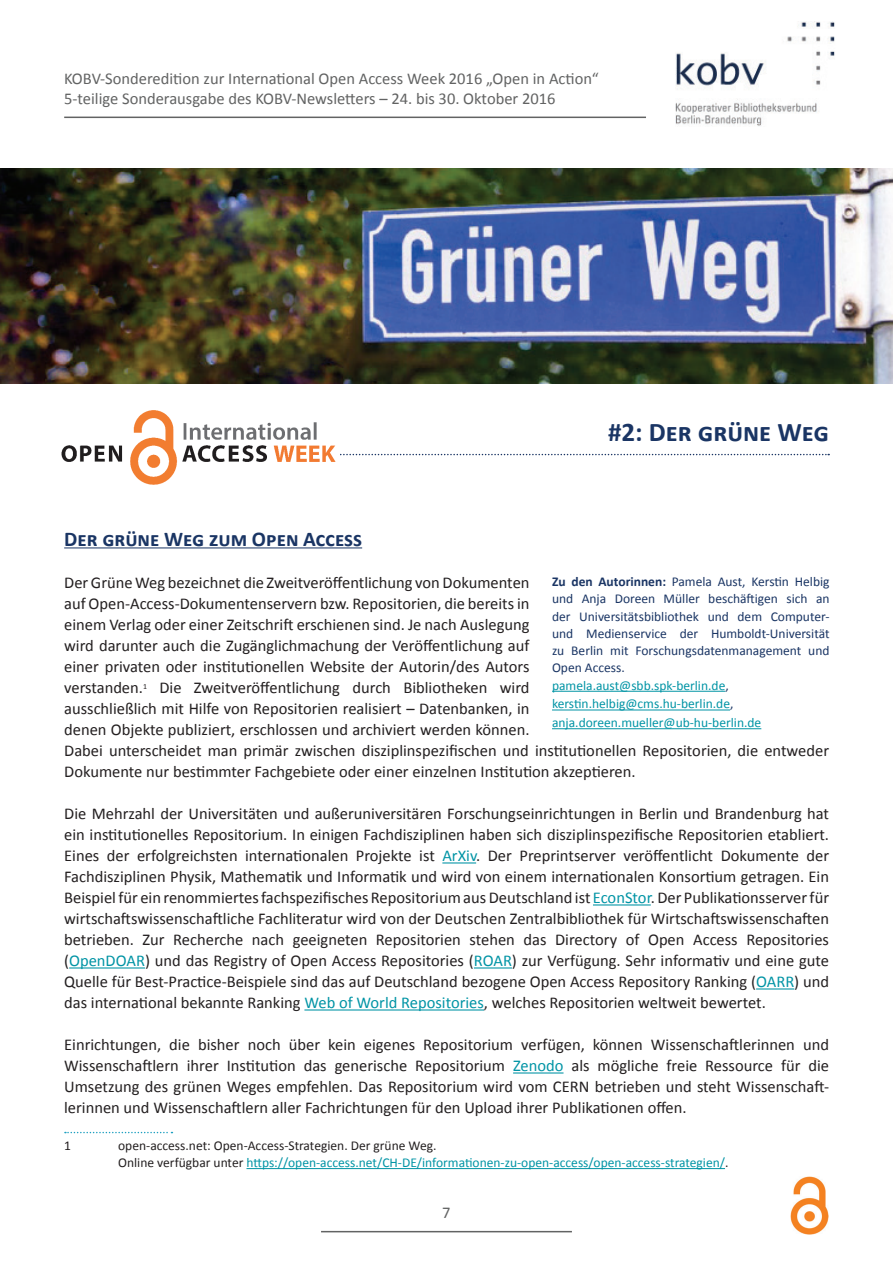
<style>
.page{position:relative;width:893px;height:1263px;background:#fff}
.page>*{position:absolute;margin:0;border:0;box-sizing:border-box;transform-origin:0 0}
.t1{font:700 27px "Calibri";color:#1a3564}
.t2{font:700 21px "Calibri";color:#1a3564}
.t3{font:16.5px/21px "Calibri";color:#231f20;text-align:justify}
.t4{font:16.5px/19.8px "Calibri";color:#626363}
.t5{font:13.5px/17.2px "Calibri";color:#1a3564}
.t6{font:13.5px/17.2px "Calibri";color:#0094a5}
.t7{font:13.5px "Calibri";color:#231f20}
.s1{color:#0094a5}
.s2{color:#231f20}
.s3{font-weight:700}
.s4{color:#1a3564}
</style>
<div class="page">
<img style="left:675px;top:22px;width:160px;height:104px">
<hr style="left:64px;top:117px;width:582px;height:1px;background:#626363">
<hr style="left:321px;top:1231px;width:251px;height:1px;background:#626363">
<img style="left:790px;top:1176px;width:38px;height:59px">
<svg style="left:340px;top:454px;width:489px;height:1px"></svg>
<hr style="left:64px;top:548px;width:298px;height:1px;background:#1a3564">
<hr style="left:442px;top:862px;width:34px;height:1px;background:#0094a5">
<hr style="left:593px;top:904px;width:58px;height:1px;background:#0094a5">
<hr style="left:69px;top:967px;width:76px;height:1px;background:#0094a5">
<hr style="left:474px;top:967px;width:38px;height:1px;background:#0094a5">
<hr style="left:756px;top:988px;width:38px;height:1px;background:#0094a5">
<hr style="left:304px;top:1009px;width:180px;height:1px;background:#0094a5">
<hr style="left:513px;top:1072px;width:50px;height:1px;background:#0094a5">
<svg style="left:65px;top:1132px;width:107px;height:1px"></svg>
<hr style="left:246px;top:1168px;width:479px;height:1px;background:#0094a5">
<hr style="left:552px;top:691px;width:173px;height:1px;background:#0094a5">
<hr style="left:552px;top:709px;width:178px;height:1px;background:#0094a5">
<hr style="left:552px;top:728px;width:209px;height:1px;background:#0094a5">
<img style="left:0;top:168px;width:893px;height:215px">
<img style="left:61px;top:410px;width:275px;height:75px">
<p class="t4" style="left:64px;top:69px;width:536px">KOBV-Sonderedition zur International Open Access Week 2016 „Open in Action“<br>5-teilige Sonderausgabe des KOBV-Newsletters – 24. bis 30. Oktober 2016</p>
<h1 class="t1" style="left:608px;top:415px;width:222px">#2: Der grüne Weg</h1>
<p class="t2" style="left:64px;top:526px;width:299px">Der grüne Weg zum Open Access</p>
<p class="t3" style="left:64px;top:572px;width:766px;text-align:left">Der Grüne Weg bezeichnet die Zweitveröffentlichung von Dokumenten<br>auf Open-Access-Dokumentenservern bzw. Repositorien, die bereits in<br>einem Verlag oder einer Zeitschrift erschienen sind. Je nach Auslegung<br>wird darunter auch die Zugänglichmachung der Veröffentlichung auf<br>einer privaten oder institutionellen Website der Autorin/des Autors<br>verstanden.<sup>1</sup> Die Zweitveröffentlichung durch Bibliotheken wird<br>ausschließlich mit Hilfe von Repositorien realisiert – Datenbanken, in<br>denen Objekte publiziert, erschlossen und archiviert werden können.<br>Dabei unterscheidet man primär zwischen disziplinspezifischen und institutionellen Repositorien, die entweder Dokumente nur bestimmter Fachgebiete oder einer einzelnen Institution akzeptieren.</p>
<p class="t3" style="left:64px;top:803px;width:766px">Die Mehrzahl der Universitäten und außeruniversitären Forschungseinrichtungen in Berlin und Brandenburg hat ein institutionelles Repositorium. In einigen Fachdisziplinen haben sich disziplinspezifische Repositorien etabliert.<br>Eines der erfolgreichsten internationalen Projekte ist <span class="s1">ArXiv</span>. Der Preprintserver veröffentlicht Dokumente der Fachdisziplinen Physik, Mathematik und Informatik und wird von einem internationalen Konsortium getragen. Ein Beispiel für ein renommiertes fachspezifisches Repositorium aus Deutschland ist <span class="s1">EconStor</span>. Der Publikationsserver für wirtschaftswissenschaftliche Fachliteratur wird von der Deutschen Zentralbibliothek für Wirtschaftswissenschaften betrieben. Zur Recherche nach geeigneten Repositorien stehen das Directory of Open Access Repositories (<span class="s1">OpenDOAR</span>) und das Registry of Open Access Repositories (<span class="s1">ROAR</span>) zur Verfügung. Sehr informativ und eine gute Quelle für Best-Practice-Beispiele sind das auf Deutschland bezogene Open Access Repository Ranking (<span class="s1">OARR</span>) und das international bekannte Ranking <span class="s1">Web of World Repositories</span>, welches Repositorien weltweit bewertet.</p>
<p class="t3" style="left:64px;top:1034px;width:766px">Einrichtungen, die bisher noch über kein eigenes Repositorium verfügen, können Wissenschaftlerinnen und Wissenschaftlern ihrer Institution das generische Repositorium <span class="s1">Zenodo</span> als mögliche freie Ressource für die Umsetzung des grünen Weges empfehlen. Das Repositorium wird vom CERN betrieben und steht Wissenschaft&shy;lerinnen und Wissenschaftlern aller Fachrichtungen für den Upload ihrer Publikationen offen.</p>
<p class="t7" style="left:64px;top:1137px;width:8px">1</p>
<p class="t6" style="left:118px;top:1137px;width:612px"><span class="s2">open-access.net: Open-Access-Strategien. Der grüne Weg.<br>Online verfügbar unter</span> https://open-access.net/CH-DE/informationen-zu-open-access/open-access-strategien/<span class="s2">.</span></p>
<p class="t5" style="left:552px;top:573px;width:279px"><span class="s3">Zu den Autorinnen:</span> Pamela Aust, Kerstin Helbig und Anja Doreen Müller beschäftigen sich an der Universitätsbibliothek und dem Computer&shy;und Medienservice der Humboldt-Universität zu Berlin mit Forschungsdatenmanagement und Open Access.<br><span class="s1">pamela.aust@sbb.spk-berlin.de</span>,</p>
<p class="t6" style="left:552px;top:695px;width:211px;line-height:18.8px">kerstin.helbig@cms.hu-berlin.de<span class="s4">, </span>anja.doreen.mueller@ub-hu-berlin.de</p>
<p class="t4" style="left:442px;top:1203px;width:10px">7</p>
</div>
